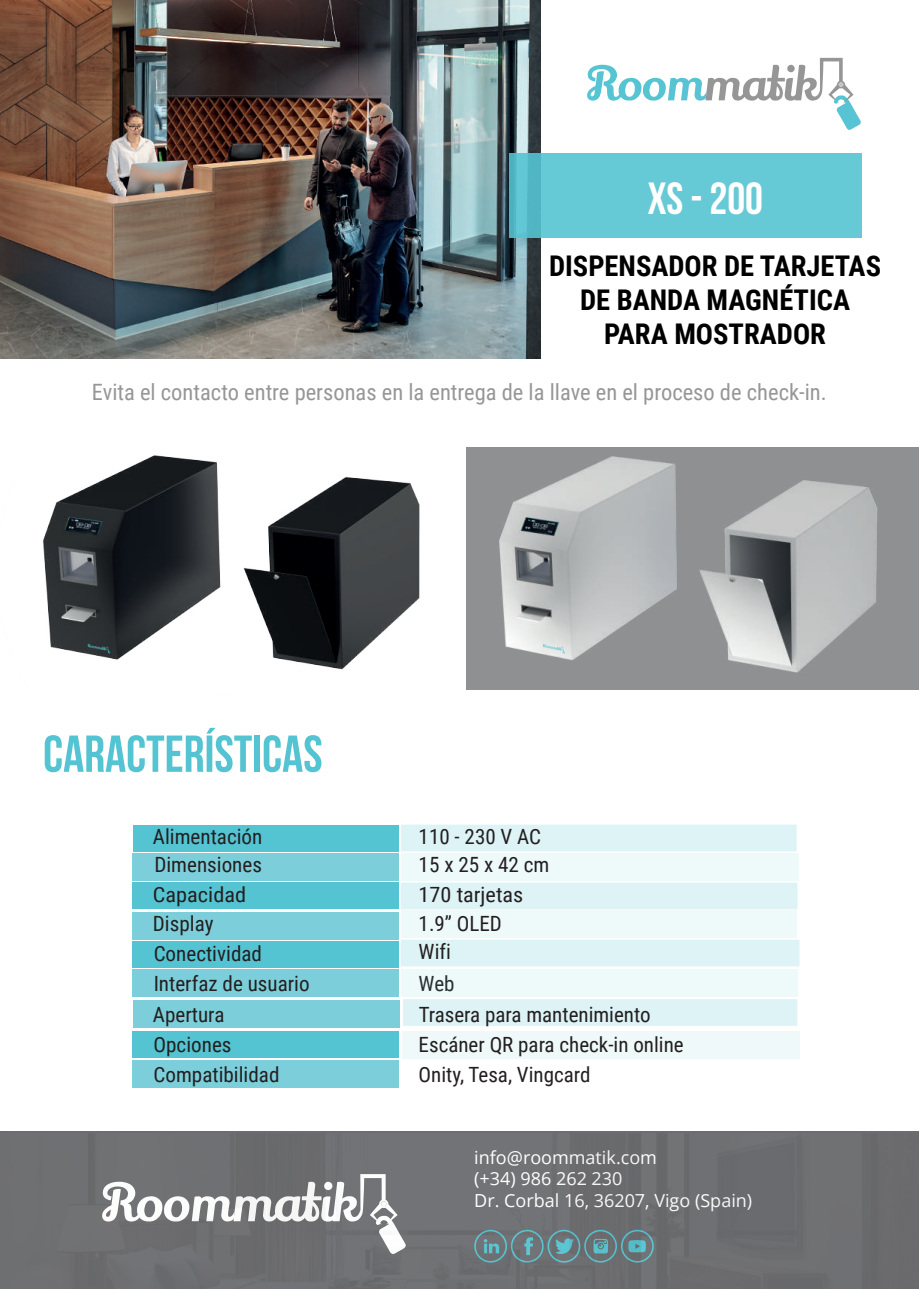
<style>
.page{position:relative;width:919px;height:1289px;background:#fff}
.page>*{position:absolute;margin:0;border:0;box-sizing:border-box;transform-origin:0 0}
.t1{font:700 51.9px "Bebas Neue";color:#55c4d2}
.t2{font:700 45px "Bebas Neue";color:#fff}
.t3{font:700 28.5px/34.2px "Roboto Condensed";color:#000001;text-align:center}
.t4{font:22.5px "Roboto Condensed";color:#969696}
.t5{font:21px/28.5px "Roboto Condensed";color:#231f20}
.t6{font:21px "Roboto Condensed";color:#231f20;scale:1.06 1}
.t7{font:18px/21.6px "Open Sans";color:#fff}
</style>
<div class="page">
<img style="left:0;top:0;width:540px;height:359px">
<div style="left:402px;top:1030px;width:397px;height:28px;background:#eff9f9"></div>
<div style="left:401px;top:824px;width:395px;height:27px;background:#ddf3f6"></div>
<svg style="left:587px;top:58px;width:273px;height:72px"></svg>
<div style="left:0;top:1133px;width:918px;height:155px;background:#6f7072"></div>
<div style="left:509px;top:153px;width:353px;height:85px;background:#66cad6"></div>
<div style="left:400px;top:939px;width:399px;height:27px;background:#ddf3f6"></div>
<div style="left:400px;top:910px;width:396px;height:28px;background:#eef9fa"></div>
<div style="left:400px;top:882px;width:397px;height:27px;background:#ddf3f6"></div>
<div style="left:400px;top:853px;width:398px;height:28px;background:#eef9fa"></div>
<div style="left:133px;top:941px;width:266px;height:26px;background:#55c4d2"></div>
<div style="left:133px;top:912px;width:266px;height:27px;background:#7ccfda"></div>
<div style="left:133px;top:882px;width:266px;height:27px;background:#55c4d2"></div>
<div style="left:133px;top:853px;width:266px;height:28px;background:#7ccfda"></div>
<div style="left:133px;top:824px;width:266px;height:27px;background:#55c4d2"></div>
<div style="left:133px;top:969px;width:266px;height:28px;background:#7ccfda"></div>
<div style="left:133px;top:1031px;width:266px;height:26px;background:#55c4d2"></div>
<div style="left:403px;top:999px;width:394px;height:26px;background:#ddf3f6"></div>
<div style="left:133px;top:1060px;width:266px;height:27px;background:#7ccfda"></div>
<div style="left:133px;top:1000px;width:266px;height:27px;background:#7ccfda"></div>
<div style="left:401px;top:969px;width:396px;height:28px;background:#eef9fa"></div>
<img style="left:43px;top:455px;width:377px;height:215px">
<img style="left:466px;top:447px;width:452px;height:243px">
<h2 class="t2" style="left:647px;top:173px;width:117px">XS - 200</h2>
<h3 class="t3" style="left:549px;top:247px;width:333px">DISPENSADOR DE TARJETAS<br>DE BANDA MAGNÉTICA<br>PARA MOSTRADOR</h3>
<p class="t4" style="left:92px;top:377px;width:736px">Evita el contacto entre personas en la entrega de la llave en el proceso de check-in.</p>
<h1 class="t1" style="left:43px;top:725px;width:281px">CARACTERÍSTICAS</h1>
<p class="t5" style="left:153px;top:821px;width:111px">Alimentación<br>Dimensiones</p>
<p class="t5" style="left:418px;top:821px;width:124px">110 - 230 V AC</p>
<p class="t5" style="left:418px;top:850px;width:132px">15 x 25 x 42 cm</p>
<p class="t6" style="left:153px;top:879px;width:89px">Capacidad</p>
<p class="t6" style="left:418px;top:879px;width:100px">170 tarjetas</p>
<p class="t5" style="left:153px;top:908px;width:62px">Display</p>
<p class="t5" style="left:418px;top:908px;width:85px">1.9’’ OLED</p>
<p class="t5" style="left:154px;top:968px;width:157px">Interfaz de usuario</p>
<p class="t5" style="left:418px;top:968px;width:37px">Web</p>
<p class="t5" style="left:418px;top:936px;width:34px">Wifi</p>
<p class="t5" style="left:154px;top:938px;width:110px">Conectividad</p>
<p class="t5" style="left:153px;top:998px;width:73px">Apertura</p>
<p class="t5" style="left:418px;top:998px;width:233px">Trasera para mantenimiento</p>
<p class="t5" style="left:153px;top:1029px;width:79px">Opciones</p>
<p class="t5" style="left:418px;top:1029px;width:266px">Escáner QR para check-in online</p>
<p class="t5" style="left:153px;top:1059px;width:127px">Compatibilidad</p>
<p class="t5" style="left:418px;top:1059px;width:173px">Onity, Tesa, Vingcard</p>
<p class="t7" style="left:474px;top:1145px;width:279px">info@roommatik.com<br>(+34) 986 262 230<br>Dr. Corbal 16, 36207, Vigo (Spain)</p>
</div>
